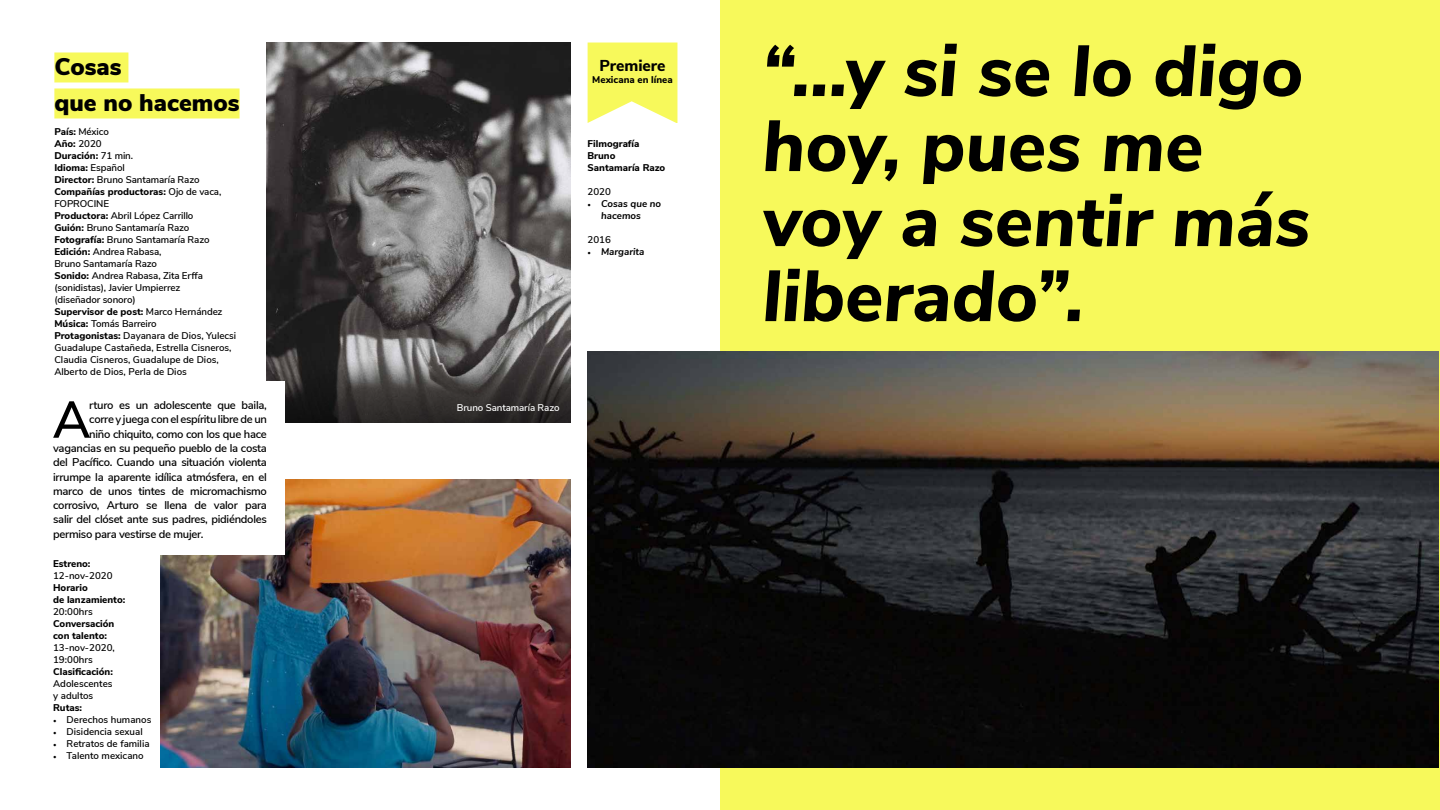
<style>
.page{position:relative;width:1440px;height:810px;background:#fff}
.page>*{position:absolute;margin:0;border:0;box-sizing:border-box;transform-origin:0 0}
.t1{font:italic 800 72px/75px "Nunito Sans";color:#000}
.t2{font:600 51.68px "Nunito Sans";color:#000}
.t3{font:900 24px/36px "Nunito Sans";color:#000}
.t4{font:800 15.75px "Nunito Sans";color:#000}
.t5{font:600 11.25px "Nunito Sans";letter-spacing:-.025em;color:#000}
.t6{font:600 9.75px/12px "Nunito Sans";letter-spacing:-.005em;color:#000}
.t7{font:800 9.75px/12px "Nunito Sans";color:#000}
.t8{font:italic 700 9.75px/12px "Nunito Sans";color:#000}
.t9{font:600 9.75px "Nunito Sans";letter-spacing:-.01em;color:#fff}
.s1{font-weight:800}
.s2{font-family:"Minion Pro";font-weight:400;font-size:9px}
.s3{font-family:"Minion Pro";font-weight:400;font-style:normal;font-size:9px}
</style>
<div class="page">
<img style="left:160px;top:479px;width:411px;height:288px">
<img style="left:267px;top:43px;width:304px;height:312px">
<div style="left:54px;top:52px;width:74px;height:30px;background:#f7f95b"></div>
<div style="left:54px;top:88px;width:186px;height:30px;background:#f7f95b"></div>
<svg style="left:588px;top:43px;width:89px;height:80px;background:#f8f971"></svg>
<svg style="left:267px;top:355px;width:304px;height:68px;background:#413e3d"></svg>
<div style="left:0;top:381px;width:284px;height:174px;background:#fff"></div>
<div style="left:720px;top:0;width:720px;height:810px;background:#f7f95b"></div>
<img style="left:588px;top:351px;width:850px;height:416px">
<h3 class="t3" style="left:54px;top:48px;width:187px">Cosas<br>que no hacemos</h3>
<p class="t6" style="left:54px;top:125px;width:183px"><span class="s1">País:</span> México<br><span class="s1">Año:</span> 2020<br><span class="s1">Duración:</span> 71 min.<br><span class="s1">Idioma:</span> Español<br><span class="s1">Director:</span> Bruno Santamaría Razo<br><span class="s1">Compañías productoras:</span> Ojo de vaca,<br>FOPROCINE<br><span class="s1">Productora:</span> Abril López Carrillo<br><span class="s1">Guión:</span> Bruno Santamaría Razo<br><span class="s1">Fotografía:</span> Bruno Santamaría Razo<br><span class="s1">Edición:</span> Andrea Rabasa,<br>Bruno Santamaría Razo<br><span class="s1">Sonido:</span> Andrea Rabasa, Zita Erffa (sonidistas), Javier Umpierrez<br>(diseñador sonoro)<br><span class="s1">Supervisor de post:</span> Marco Hernández<br><span class="s1">Música:</span> Tomás Barreiro<br><span class="s1">Protagonistas:</span> Dayanara de Dios, Yulecsi<br>Guadalupe Castañeda, Estrella Cisneros,<br>Claudia Cisneros, Guadalupe de Dios,<br>Alberto de Dios, Perla de Dios</p>
<h2 class="t2" style="left:53px;top:382px;width:39px">A</h2>
<p class="t5" style="left:89px;top:397px;width:179px">rturo es un adolescente que baila,</p>
<p class="t5" style="left:89px;top:411px;width:179px">corre y juega con el espíritu libre de un</p>
<p class="t5" style="left:89px;top:426px;width:179px">niño chiquito, como con los que hace</p>
<p class="t5" style="left:53px;top:440px;width:215px">vagancias en su pequeño pueblo de la costa</p>
<p class="t5" style="left:53px;top:454px;width:215px">del Pacífico. Cuando una situación violenta</p>
<p class="t5" style="left:53px;top:468px;width:215px">irrumpe la aparente idílica atmósfera, en el</p>
<p class="t5" style="left:53px;top:483px;width:215px">marco de unos tintes de micromachismo</p>
<p class="t5" style="left:53px;top:497px;width:215px">corrosivo, Arturo se llena de valor para</p>
<p class="t5" style="left:53px;top:511px;width:215px">salir del clóset ante sus padres, pidiéndoles</p>
<p class="t5" style="left:53px;top:525px;width:152px">permiso para vestirse de mujer.</p>
<p class="t7" style="left:53px;top:557px;width:39px">Estreno:</p>
<p class="t6" style="left:53px;top:569px;width:61px">12-nov-2020</p>
<p class="t7" style="left:53px;top:581px;width:74px">Horario<br>de lanzamiento:</p>
<p class="t6" style="left:53px;top:605px;width:41px">20:00hrs</p>
<p class="t7" style="left:53px;top:617px;width:63px">Conversación con talento:</p>
<p class="t6" style="left:53px;top:641px;width:63px">13-nov-2020,<br>19:00hrs</p>
<p class="t7" style="left:53px;top:665px;width:61px">Clasificación:</p>
<p class="t6" style="left:53px;top:677px;width:61px">Adolescentes y adultos</p>
<p class="t7" style="left:53px;top:701px;width:30px">Rutas:</p>
<p class="t6" style="left:53px;top:713px;width:100px"><span class="s2">•</span> Derechos humanos</p>
<p class="t6" style="left:53px;top:725px;width:91px"><span class="s2">•</span> Disidencia sexual</p>
<p class="t6" style="left:53px;top:737px;width:98px"><span class="s2">•</span> Retratos de familia</p>
<p class="t6" style="left:53px;top:749px;width:92px"><span class="s2">•</span> Talento mexicano</p>
<h3 class="t4" style="left:600px;top:54px;width:68px">Premiere</h3>
<p class="t7" style="left:592px;top:73px;width:82px">Mexicana en línea</p>
<p class="t7" style="left:588px;top:137px;width:79px">Filmografía<br>Bruno<br>Santamaría Razo</p>
<p class="t6" style="left:588px;top:185px;width:25px">2020</p>
<p class="t8" style="left:601px;top:197px;width:62px;text-indent:-14px"><span class="s3">•</span> Cosas que no hacemos</p>
<p class="t6" style="left:588px;top:233px;width:25px">2016</p>
<p class="t8" style="left:588px;top:245px;width:58px"><span class="s3">•</span> Margarita</p>
<p class="t9" style="left:457px;top:400px;width:104px">Bruno Santamaría Razo</p>
<h1 class="t1" style="left:763px;top:30px;width:549px">“...y si se lo digo hoy, pues me voy a sentir más liberado”.</h1>
</div>
